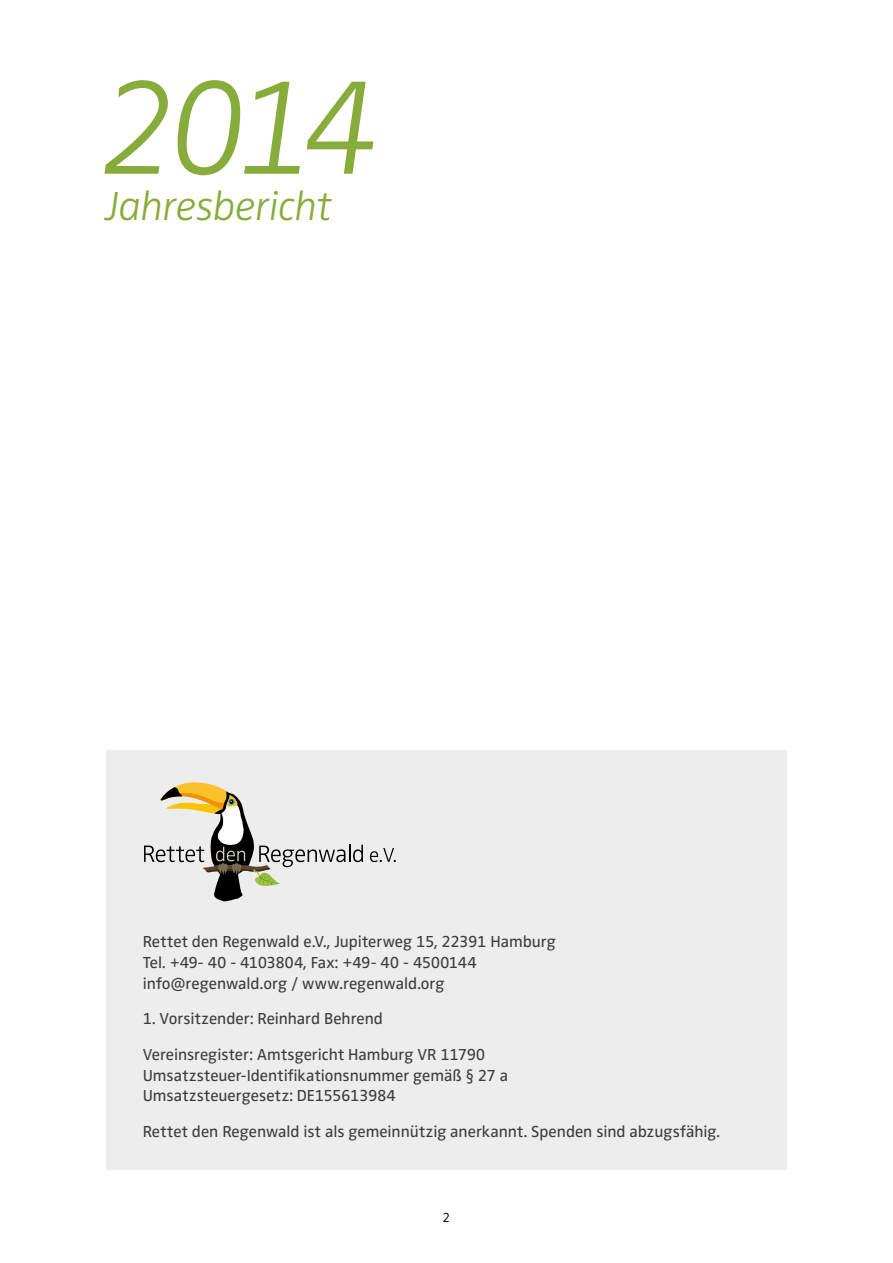
<style>
.page{position:relative;width:893px;height:1263px;background:#fff}
.page>*{position:absolute;margin:0;border:0;box-sizing:border-box;transform-origin:0 0}
.t1{font:italic 300 138px "Zwo";color:#88ac3b}
.t2{font:italic 300 42px "Zwo";letter-spacing:-.01em;color:#88ac3b}
.t3{font:16.5px/20.7px "Zwo";color:#3c3c3b}
.t4{font:300 13.5px "Zwo";color:#000}
</style>
<div class="page">
<div style="left:106px;top:750px;width:681px;height:419px;background:#ededed"></div>
<svg style="left:144px;top:782px;width:219px;height:119px"></svg>
<svg style="left:370px;top:848px;width:26px;height:14px"></svg>
<h1 class="t1" style="left:99px;top:49px;width:284px">2014</h1>
<h2 class="t2" style="left:105px;top:182px;width:229px">Jahresbericht</h2>
<p class="t3" style="left:143px;top:931px;width:415px">Rettet den Regenwald e.V., Jupiterweg 15, 22391 Hamburg<br>Tel. +49- 40 - 4103804, Fax: +49- 40 - 4500144 info@regenwald.org / www.regenwald.org</p>
<p class="t3" style="left:143px;top:1001px;width:344px;line-height:35.5px">1. Vorsitzender: Reinhard Behrend<br>Vereinsregister: Amtsgericht Hamburg VR 11790</p>
<p class="t3" style="left:143px;top:1065px;width:367px">Umsatzsteuer-Identifikationsnummer gemäß § 27 a<br>Umsatzsteuergesetz: DE155613984</p>
<p class="t3" style="left:143px;top:1121px;width:579px">Rettet den Regenwald ist als gemeinnützig anerkannt. Spenden sind abzugsfähig.</p>
<p class="t4" style="left:443px;top:1210px;width:9px">2</p>
</div>
